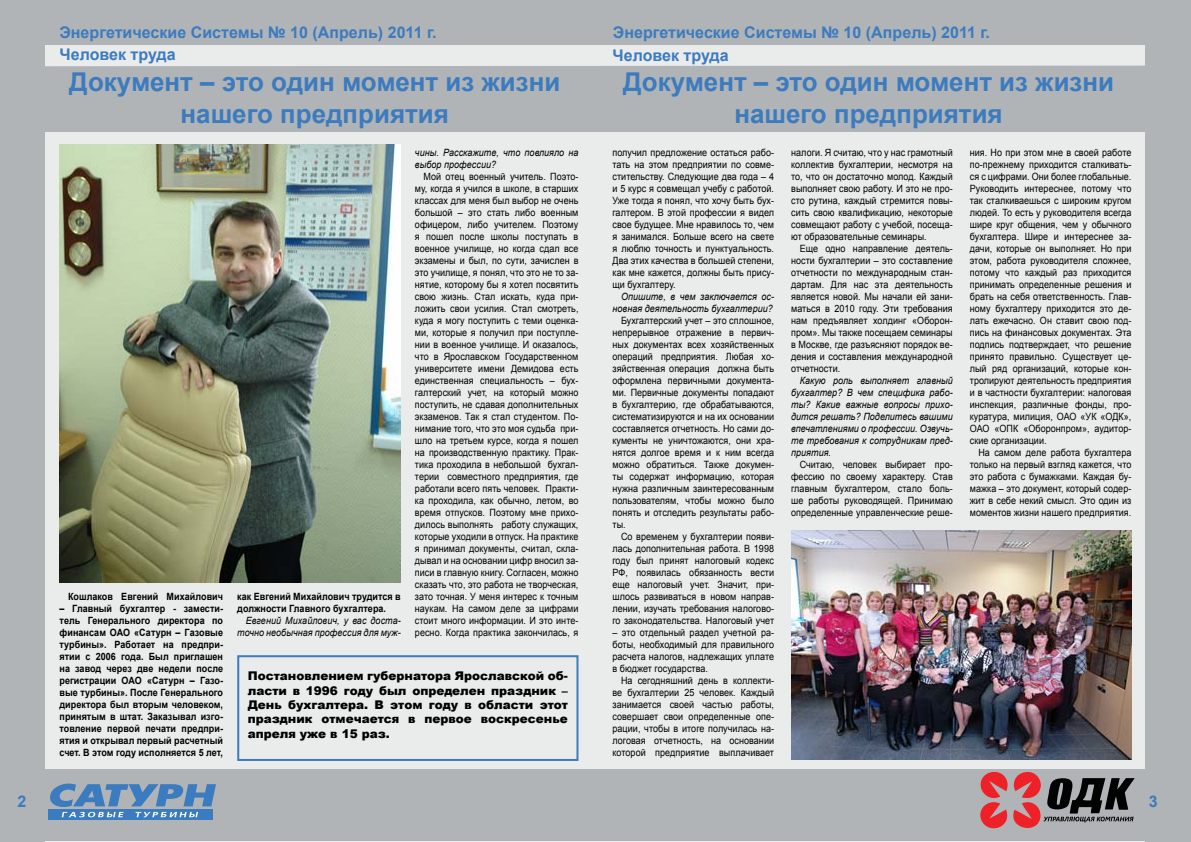
<style>
.page{position:relative;width:1191px;height:842px;background:#fff}
.page>*{position:absolute;margin:0;border:0;box-sizing:border-box;transform-origin:0 0}
.t1{font:700 25.9px/32.4px "Arial";color:#3b7bbf;text-align:center}
.t2{font:700 16px "Arial";color:#3b7bbf}
.t3{font:900 12px/14.4px "Arial";color:#000;text-align:justify}
.t4{font:10px/12px "Arial";letter-spacing:.005em;color:#000;text-align:justify;scale:.9 1}
.t5{font:700 10px/12px "Arial";letter-spacing:.005em;color:#000;text-align:justify;scale:.9 1}
.t6{font:italic 10px/12px "Arial";letter-spacing:.005em;color:#000;text-align:right;scale:.9 1}
</style>
<div class="page">
<div style="left:1px;top:0;width:1189px;height:842px;background:#eaebeb"></div>
<div style="left:1145px;top:0;width:45px;height:841px;background:#b1b4b6"></div>
<div style="left:38px;top:0;width:1110px;height:45px;background:#b1b4b6"></div>
<div style="left:0;top:0;width:45px;height:841px;background:#b1b4b6"></div>
<div style="left:43px;top:769px;width:1110px;height:72px;background:#b1b4b6"></div>
<div style="left:45px;top:66px;width:1100px;height:31px;background:#b1b4b6"></div>
<svg style="left:49px;top:809px;width:164px;height:11px"></svg>
<svg style="left:50px;top:783px;width:166px;height:34px"></svg>
<svg style="left:980px;top:772px;width:154px;height:57px"></svg>
<div style="left:237px;top:655px;width:341px;height:106px;border:2px solid #3b7bbf"></div>
<img style="left:791px;top:530px;width:340px;height:229px">
<img style="left:60px;top:144px;width:341px;height:439px">
<div style="left:43px;top:68px;width:552px;height:64px;background:#b1b4b6"></div>
<div style="left:596px;top:68px;width:553px;height:64px;background:#b1b4b6"></div>
<h2 class="t2" style="left:60px;top:22px;width:378px">Энергетические Системы № 10 (Апрель) 2011 г.</h2>
<h2 class="t2" style="left:60px;top:44px;width:118px">Человек труда</h2>
<h1 class="t1" style="left:69px;top:66px;width:492px">Документ – это один момент из жизни нашего предприятия</h1>
<p class="t5" style="left:68px;top:591px;width:174px">Кошлаков Евгений Михайлович</p>
<p class="t5" style="left:60px;top:603px;width:183px">– Главный бухгалтер - замести&shy;тель Генерального директора по финансам ОАО «Сатурн – Газовые турбины». Работает на предпри&shy;ятии с 2006 года. Был приглашен на завод через две недели после регистрации ОАО «Сатурн – Газо&shy;вые турбины». После Генерального директора был вторым человеком, принятым в штат. Заказывал изго&shy;товление первой печати предпри&shy;ятия и открывал первый расчетный счет. В этом году исполняется 5 лет,</p>
<p class="t5" style="left:237px;top:591px;width:183px">как Евгений Михайлович трудится в должности Главного бухгалтера.</p>
<p class="t6" style="left:237px;top:615px;width:183px">Евгений Михайлович, у вас доста&shy;точно необычная профессия для муж-</p>
<p class="t6" style="left:415px;top:147px;width:183px;text-align:left">чины. Расскажите, что повлияло на выбор профессии?</p>
<p class="t4" style="left:415px;top:171px;width:183px;text-indent:9px">Мой отец военный учитель. Поэто&shy;му, когда я учился в школе, в старших классах для меня был выбор не очень большой – это стать либо военным офицером, либо учителем. Поэтому я пошел после школы поступать в военное училище, но когда сдал все экзамены и был, по сути, зачислен в это училище, я понял, что это не то за&shy;нятие, которому бы я хотел посвятить свою жизнь. Стал искать, куда при&shy;ложить свои усилия. Стал смотреть, куда я могу поступить с теми оценка&shy;ми, которые я получил при поступле&shy;нии в военное училище. И оказалось, что в Ярославском Государственном университете имени Демидова есть единственная специальность – бух&shy;галтерский учет, на который можно поступить, не сдавая дополнительных экзаменов. Так я стал студентом. По&shy;нимание того, что это моя судьба при&shy;шло на третьем курсе, когда я пошел на производственную практику. Прак&shy;тика проходила в небольшой бухгал&shy;терии совместного предприятия, где работали всего пять человек. Практи&shy;ка проходила, как обычно, летом, во время отпусков. Поэтому мне прихо&shy;дилось выполнять работу служащих, которые уходили в отпуск. На практике я принимал документы, считал, скла&shy;дывал и на основании цифр вносил за&shy;писи в главную книгу. Согласен, можно сказать что, это работа не творческая, зато точная. У меня интерес к точным наукам. На самом деле за цифрами стоит много информации. И это инте&shy;ресно. Когда практика закончилась, я</p>
<p class="t3" style="left:248px;top:668px;width:322px">Постановлением губернатора Ярославской об&shy;ласти в 1996 году был определен праздник – День бухгалтера. В этом году в области этот праздник отмечается в первое воскресенье апреля уже в 15 раз.</p>
<h2 class="t2" style="left:613px;top:22px;width:378px">Энергетические Системы № 10 (Апрель) 2011 г.</h2>
<h2 class="t2" style="left:612px;top:45px;width:118px">Человек труда</h2>
<h1 class="t1" style="left:623px;top:66px;width:492px">Документ – это один момент из жизни нашего предприятия</h1>
<p class="t4" style="left:612px;top:147px;width:181px">получил предложение остаться рабо&shy;тать на этом предприятии по совме&shy;стительству. Следующие два года – 4 и 5 курс я совмещал учебу с работой.<br>Уже тогда я понял, что хочу быть бух&shy;галтером. В этой профессии я видел свое будущее. Мне нравилось то, чем я занимался. Больше всего на свете я люблю точность и пунктуальность.<br>Два этих качества в большей степени, как мне кажется, должны быть прису&shy;щи бухгалтеру.</p>
<p class="t6" style="left:612px;top:291px;width:181px">Опишите, в чем заключается ос&shy;новная деятельность бухгалтерии?</p>
<p class="t4" style="left:612px;top:315px;width:181px;text-indent:9px">Бухгалтерский учет – это сплошное, непрерывное отражение в первич&shy;ных документах всех хозяйственных операций предприятия. Любая хо&shy;зяйственная операция должна быть оформлена первичными документа&shy;ми. Первичные документы попадают в бухгалтерию, где обрабатываются, систематизируются и на их основании составляется отчетность. Но сами до&shy;кументы не уничтожаются, они хра&shy;нятся долгое время и к ним всегда можно обратиться. Также докумен&shy;ты содержат информацию, которая нужна различным заинтересованным пользователям, чтобы можно было понять и отследить результаты рабо&shy;ты.</p>
<p class="t4" style="left:612px;top:531px;width:181px;text-indent:9px">Со временем у бухгалтерии появи&shy;лась дополнительная работа. В 1998 году был принят налоговый кодекс РФ, появилась обязанность вести еще налоговый учет. Значит, при&shy;шлось развиваться в новом направ&shy;лении, изучать требования налогово&shy;го законодательства. Налоговый учет</p>
<p class="t4" style="left:612px;top:627px;width:181px">– это отдельный раздел учетной ра&shy;боты, необходимый для правильного расчета налогов, надлежащих уплате в бюджет государства.</p>
<p class="t4" style="left:612px;top:675px;width:181px;text-indent:9px">На сегодняшний день в коллекти&shy;ве бухгалтерии 25 человек. Каждый занимается своей частью работы, совершает свои определенные опе&shy;рации, чтобы в итоге получилась на&shy;логовая отчетность, на основании которой предприятие выплачивает</p>
<p class="t4" style="left:791px;top:147px;width:181px">налоги. Я считаю, что у нас грамотный коллектив бухгалтерии, несмотря на то, что он достаточно молод. Каждый выполняет свою работу. И это не про&shy;сто рутина, каждый стремится повы&shy;сить свою квалификацию, некоторые совмещают работу с учебой, посеща&shy;ют образовательные семинары.</p>
<p class="t4" style="left:791px;top:243px;width:181px;text-indent:9px">Еще одно направление деятель&shy;ности бухгалтерии – это составление отчетности по международным стан&shy;дартам. Для нас эта деятельность является новой. Мы начали ей зани&shy;маться в 2010 году. Эти требования нам предъявляет холдинг «Оборон&shy;пром». Мы также посещаем семинары в Москве, где разъясняют порядок ве&shy;дения и составления международной отчетности.</p>
<p class="t6" style="left:791px;top:375px;width:181px;text-align:justify;text-indent:9px">Какую роль выполняет главный бухгалтер? В чем специфика рабо&shy;ты? Какие важные вопросы прихо&shy;дится решать? Поделитесь вашими впечатлениями о профессии. Озвучь&shy;те требования к сотрудникам пред&shy;приятия.</p>
<p class="t4" style="left:791px;top:459px;width:181px;text-indent:9px">Считаю, человек выбирает про&shy;фессию по своему характеру. Став главным бухгалтером, стало боль&shy;ше работы руководящей. Принимаю определенные управленческие реше-</p>
<p class="t4" style="left:969px;top:147px;width:181px">ния. Но при этом мне в своей работе по-прежнему приходится сталкивать&shy;ся с цифрами. Они более глобальные.<br>Руководить интереснее, потому что так сталкиваешься с широким кругом людей. То есть у руководителя всегда шире круг общения, чем у обычного бухгалтера. Шире и интереснее за&shy;дачи, которые он выполняет. Но при этом, работа руководителя сложнее, потому что каждый раз приходится принимать определенные решения и брать на себя ответственность. Глав&shy;ному бухгалтеру приходится это де&shy;лать ежечасно. Он ставит свою под&shy;пись на финансовых документах. Эта подпись подтверждает, что решение принято правильно. Существует це&shy;лый ряд организаций, которые кон&shy;тролируют деятельность предприятия и в частности бухгалтерии: налоговая инспекция, различные фонды, про&shy;куратура, милиция, ОАО «УК «ОДК», ОАО «ОПК «Оборонпром», аудитор&shy;ские организации.</p>
<p class="t4" style="left:969px;top:447px;width:181px;text-indent:9px">На самом деле работа бухгалтера только на первый взгляд кажется, что это работа с бумажками. Каждая бу&shy;мажка – это документ, который содер&shy;жит в себе некий смысл. Это один из моментов жизни нашего предприятия.</p>
<h2 class="t2" style="left:17px;top:790px;width:10px">2</h2>
<h2 class="t2" style="left:1149px;top:790px;width:10px">3</h2>
</div>
